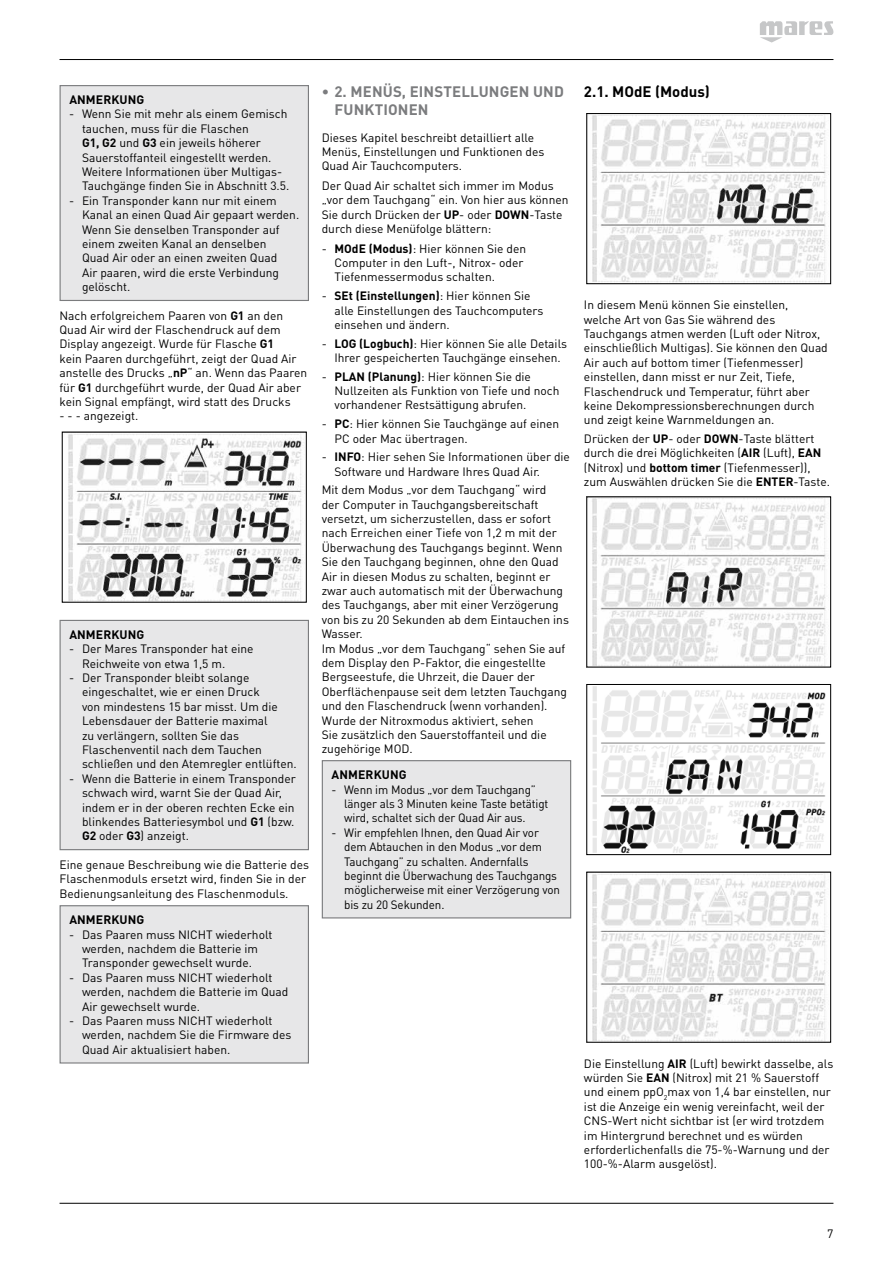
<style>
.page{position:relative;width:893px;height:1263px;background:#fff}
.page>*{position:absolute;margin:0;border:0;box-sizing:border-box;transform-origin:0 0}
.t1{font:700 15px/18px "DIN Pro";letter-spacing:.01em;color:#7b7c7e}
.t2{font:700 15px "DIN Pro";color:#000}
.t3{font:700 12.15px "DIN Pro";letter-spacing:.01em;color:#000}
.t4{font:12px/14.4px "DIN Pro";color:#000}
.s1{font-weight:700}
</style>
<div class="page">
<hr style="left:60px;top:59px;width:773px;height:1px;background:#000">
<hr style="left:60px;top:1203px;width:773px;height:1px;background:#000">
<svg style="left:760px;top:21px;width:74px;height:22px"></svg>
<div style="left:60px;top:86px;width:248px;height:214px;background:#e7e7e8"></div>
<div style="left:60px;top:85px;width:249px;height:216px;border:1px solid #7b7c7e"></div>
<img style="left:68px;top:434px;width:237px;height:166px">
<div style="left:62px;top:432px;width:245px;height:170px;border:1px solid #000"></div>
<div style="left:60px;top:620px;width:248px;height:230px;background:#e7e7e8"></div>
<div style="left:60px;top:620px;width:249px;height:230px;border:1px solid #7b7c7e"></div>
<div style="left:60px;top:906px;width:248px;height:157px;background:#e7e7e8"></div>
<div style="left:60px;top:905px;width:249px;height:158px;border:1px solid #7b7c7e"></div>
<div style="left:322px;top:761px;width:249px;height:157px;background:#e7e7e8"></div>
<div style="left:322px;top:760px;width:249px;height:158px;border:1px solid #7b7c7e"></div>
<img style="left:592px;top:115px;width:237px;height:167px">
<div style="left:586px;top:113px;width:245px;height:171px;border:1px solid #000"></div>
<img style="left:592px;top:498px;width:234px;height:167px">
<div style="left:586px;top:496px;width:245px;height:171px;border:1px solid #000"></div>
<img style="left:593px;top:686px;width:233px;height:167px">
<div style="left:586px;top:684px;width:245px;height:171px;border:1px solid #000"></div>
<img style="left:592px;top:874px;width:237px;height:166px">
<div style="left:586px;top:872px;width:245px;height:170px;border:1px solid #000"></div>
<p class="t3" style="left:69px;top:91px;width:77px">ANMERKUNG</p>
<p class="t4" style="left:82px;top:106px;width:209px;text-indent:-13px">- Wenn Sie mit mehr als einem Gemisch tauchen, muss für die Flaschen<br><span class="s1">G1, G2</span> und <span class="s1">G3</span> ein jeweils höherer Sauerstoffanteil eingestellt werden.<br>Weitere Informationen über Multigas-Tauchgänge finden Sie in Abschnitt 3.5.</p>
<p class="t4" style="left:82px;top:193px;width:219px;text-indent:-13px">- Ein Transponder kann nur mit einem<br>Kanal an einen Quad Air gepaart werden.<br>Wenn Sie denselben Transponder auf einem zweiten Kanal an denselben<br>Quad Air oder an einen zweiten Quad<br>Air paaren, wird die erste Verbindung gelöscht.</p>
<p class="t4" style="left:60px;top:308px;width:249px">Nach erfolgreichem Paaren von <span class="s1">G1</span> an den Quad Air wird der Flaschendruck auf dem Display angezeigt. Wurde für Flasche <span class="s1">G1<br></span>kein Paaren durchgeführt, zeigt der Quad Air anstelle des Drucks „<span class="s1">nP</span>“ an. Wenn das Paaren für <span class="s1">G1</span> durchgeführt wurde, der Quad Air aber kein Signal empfängt, wird statt des Drucks</p>
<p class="t4" style="left:60px;top:408px;width:80px">- - - angezeigt.</p>
<p class="t3" style="left:69px;top:626px;width:77px">ANMERKUNG</p>
<p class="t4" style="left:82px;top:641px;width:173px;text-indent:-13px">- Der Mares Transponder hat eine<br>Reichweite von etwa 1,5 m.</p>
<p class="t4" style="left:82px;top:670px;width:216px;text-indent:-13px">- Der Transponder bleibt solange eingeschaltet, wie er einen Druck<br>von mindestens 15 bar misst. Um die Lebensdauer der Batterie maximal<br>zu verlängern, sollten Sie das Flaschenventil nach dem Tauchen schließen und den Atemregler entlüften.</p>
<p class="t4" style="left:82px;top:771px;width:215px;text-indent:-13px">- Wenn die Batterie in einem Transponder schwach wird, warnt Sie der Quad Air, indem er in der oberen rechten Ecke ein blinkendes Batteriesymbol und <span class="s1">G1</span> (bzw.<br><span class="s1">G2</span> oder <span class="s1">G3</span>) anzeigt.</p>
<p class="t4" style="left:60px;top:857px;width:251px">Eine genaue Beschreibung wie die Batterie des<br>Flaschenmoduls ersetzt wird, finden Sie in der<br>Bedienungsanleitung des Flaschenmoduls.</p>
<p class="t3" style="left:69px;top:911px;width:77px">ANMERKUNG</p>
<p class="t4" style="left:82px;top:926px;width:192px;text-indent:-13px">- Das Paaren muss NICHT wiederholt werden, nachdem die Batterie im<br>Transponder gewechselt wurde.</p>
<p class="t4" style="left:82px;top:970px;width:208px;text-indent:-13px">- Das Paaren muss NICHT wiederholt werden, nachdem die Batterie im Quad<br>Air gewechselt wurde.</p>
<p class="t4" style="left:82px;top:1013px;width:211px;text-indent:-13px">- Das Paaren muss NICHT wiederholt werden, nachdem Sie die Firmware des<br>Quad Air aktualisiert haben.</p>
<p class="t1" style="left:335px;top:81px;width:231px;text-indent:-13px">• 2. MENÜS, EINSTELLUNGEN UND<br>FUNKTIONEN</p>
<p class="t4" style="left:322px;top:130px;width:224px">Dieses Kapitel beschreibt detailliert alle<br>Menüs, Einstellungen und Funktionen des<br>Quad Air Tauchcomputers.</p>
<p class="t4" style="left:322px;top:178px;width:248px">Der Quad Air schaltet sich immer im Modus „vor dem Tauchgang“ ein. Von hier aus können Sie durch Drücken der <span class="s1">UP</span>- oder <span class="s1">DOWN</span>-Taste durch diese Menüfolge blättern:</p>
<p class="t4" style="left:334px;top:241px;width:193px;text-indent:-13px">- <span class="s1">MOdE (Modus)</span>: Hier können Sie den<br>Computer in den Luft-, Nitrox- oder<br>Tiefenmessermodus schalten.</p>
<p class="t4" style="left:334px;top:288px;width:210px;text-indent:-13px">- <span class="s1">SEt (Einstellungen)</span>: Hier können Sie alle Einstellungen des Tauchcomputers einsehen und ändern.</p>
<p class="t4" style="left:322px;top:336px;width:247px;text-align:center">- <span class="s1">LOG (Logbuch)</span>: Hier können Sie alle Details<br>Ihrer gespeicherten Tauchgänge einsehen.</p>
<p class="t4" style="left:334px;top:369px;width:226px;text-indent:-13px">- <span class="s1">PLAN (Planung)</span>: Hier können Sie die<br>Nullzeiten als Funktion von Tiefe und noch vorhandener Restsättigung abrufen.</p>
<p class="t4" style="left:334px;top:416px;width:226px;text-indent:-13px">- <span class="s1">PC</span>: Hier können Sie Tauchgänge auf einen<br>PC oder Mac übertragen.</p>
<p class="t4" style="left:334px;top:449px;width:237px;text-indent:-13px">- <span class="s1">INFO</span>: Hier sehen Sie Informationen über die<br>Software und Hardware Ihres Quad Air.</p>
<p class="t4" style="left:322px;top:482px;width:249px">Mit dem Modus „vor dem Tauchgang“ wird<br>der Computer in Tauchgangsbereitschaft versetzt, um sicherzustellen, dass er sofort nach Erreichen einer Tiefe von 1,2 m mit der Überwachung des Tauchgangs beginnt. Wenn Sie den Tauchgang beginnen, ohne den Quad Air in diesen Modus zu schalten, beginnt er zwar auch automatisch mit der Überwachung des Tauchgangs, aber mit einer Verzögerung von bis zu 20 Sekunden ab dem Eintauchen ins Wasser.<br>Im Modus „vor dem Tauchgang“ sehen Sie auf dem Display den P-Faktor, die eingestellte Bergseestufe, die Uhrzeit, die Dauer der Oberflächenpause seit dem letzten Tauchgang und den Flaschendruck (wenn vorhanden).<br>Wurde der Nitroxmodus aktiviert, sehen<br>Sie zusätzlich den Sauerstoffanteil und die zugehörige MOD.</p>
<p class="t3" style="left:332px;top:766px;width:77px">ANMERKUNG</p>
<p class="t4" style="left:344px;top:781px;width:206px;text-indent:-13px">- Wenn im Modus „vor dem Tauchgang” länger als 3 Minuten keine Taste betätigt wird, schaltet sich der Quad Air aus.</p>
<p class="t4" style="left:344px;top:825px;width:217px;text-indent:-13px">- Wir empfehlen Ihnen, den Quad Air vor dem Abtauchen in den Modus „vor dem Tauchgang” zu schalten. Andernfalls beginnt die Überwachung des Tauchgangs möglicherweise mit einer Verzögerung von bis zu 20 Sekunden.</p>
<p class="t2" style="left:584px;top:81px;width:128px">2.1. MOdE (Modus)</p>
<p class="t4" style="left:584px;top:297px;width:245px">In diesem Menü können Sie einstellen, welche Art von Gas Sie während des Tauchgangs atmen werden (Luft oder Nitrox, einschließlich Multigas). Sie können den Quad Air auch auf bottom timer (Tiefenmesser) einstellen, dann misst er nur Zeit, Tiefe, Flaschendruck und Temperatur, führt aber keine Dekompressionsberechnungen durch und zeigt keine Warnmeldungen an.</p>
<p class="t4" style="left:584px;top:431px;width:247px">Drücken der <span class="s1">UP</span>- oder <span class="s1">DOWN</span>-Taste blättert durch die drei Möglichkeiten (<span class="s1">AIR</span> (Luft), <span class="s1">EAN </span>(Nitrox) und <span class="s1">bottom timer</span> (Tiefenmesser)), zum Auswählen drücken Sie die <span class="s1">ENTER</span>-Taste.</p>
<p class="t4" style="left:584px;top:1055px;width:251px">Die Einstellung <span class="s1">AIR</span> (Luft) bewirkt dasselbe, als würden Sie <span class="s1">EAN</span> (Nitrox) mit 21 % Sauerstoff und einem ppO<sub>2</sub>max von 1,4 bar einstellen, nur ist die Anzeige ein wenig vereinfacht, weil der CNS-Wert nicht sichtbar ist (er wird trotzdem im Hintergrund berechnet und es würden erforderlichenfalls die 75-%-Warnung und der 100-%-Alarm ausgelöst).</p>
<p class="t4" style="left:827px;top:1226px;width:8px">7</p>
</div>
